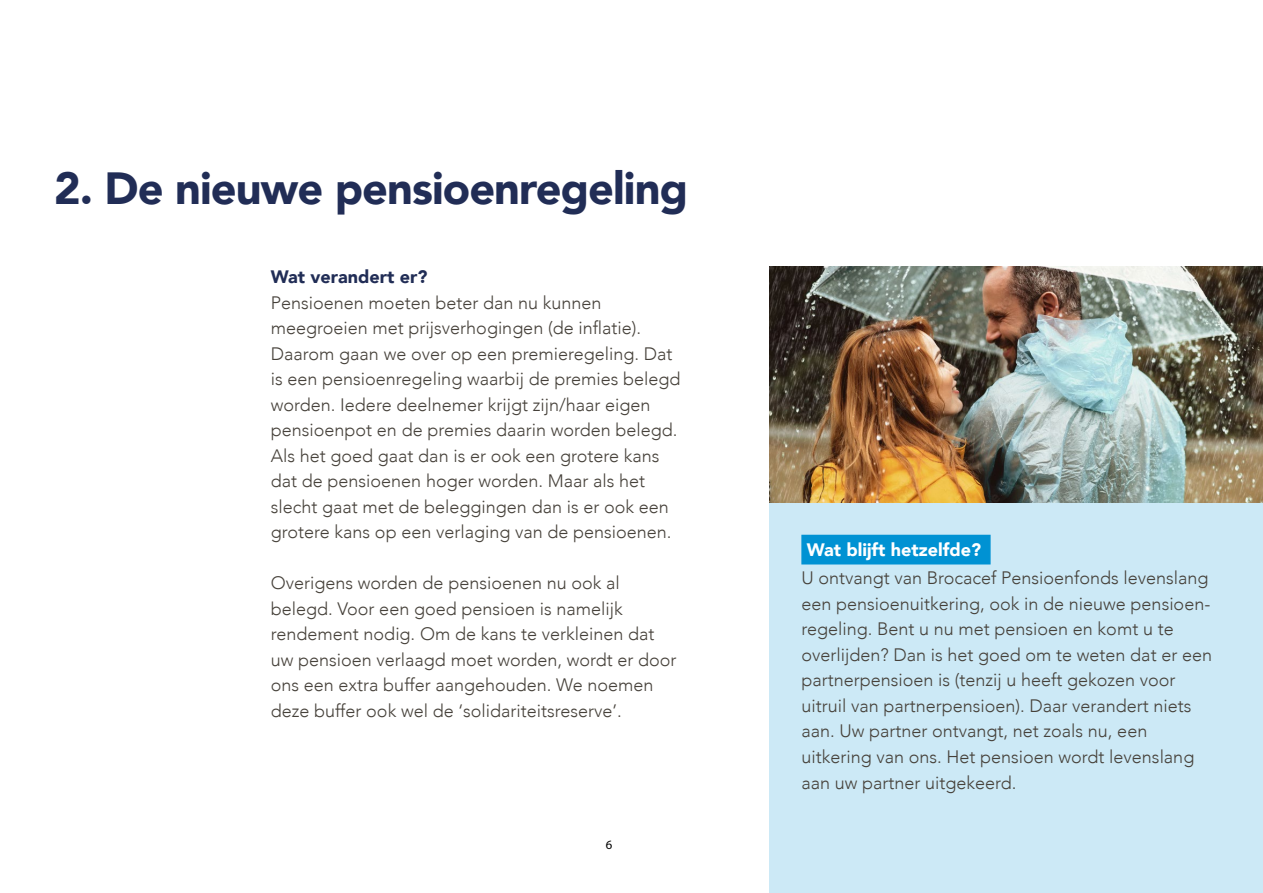
<style>
.page{position:relative;width:1263px;height:893px;background:#fff}
.page>*{position:absolute;margin:0;border:0;box-sizing:border-box;transform-origin:0 0}
.t1{font:900 45px "Avenir";letter-spacing:-.02em;color:#212d56}
.t2{font:300 18px/25.5px "Avenir";color:#46413a}
.t3{font:900 18px "Avenir";color:#fff}
.t4{font:900 18px "Avenir";color:#212d56}
.t5{font:12.75px "Myriad Pro";color:#000}
</style>
<div class="page">
<div style="left:770px;top:266px;width:493px;height:627px;background:#cce9f6"></div>
<div style="left:801px;top:535px;width:189px;height:29px;background:#0092d3"></div>
<img style="left:770px;top:266px;width:493px;height:237px">
<h1 class="t1" style="left:54px;top:150px;width:635px">2. De nieuwe pensioenregeling</h1>
<p class="t4" style="left:271px;top:261px;width:158px">Wat verandert er?</p>
<p class="t2" style="left:271px;top:290px;width:411px">Pensioenen moeten beter dan nu kunnen meegroeien met prijsverhogingen (de inflatie).<br>Daarom gaan we over op een premieregeling. Dat is een pensioenregeling waarbij de premies belegd worden. Iedere deelnemer krijgt zijn/haar eigen pensioenpot en de premies daarin worden belegd.<br>Als het goed gaat dan is er ook een grotere kans dat de pensioenen hoger worden. Maar als het slecht gaat met de beleggingen dan is er ook een grotere kans op een verlaging van de pensioenen.</p>
<p class="t2" style="left:271px;top:570px;width:407px">Overigens worden de pensioenen nu ook al belegd. Voor een goed pensioen is namelijk rendement nodig. Om de kans te verkleinen dat uw pensioen verlaagd moet worden, wordt er door ons een extra buffer aangehouden. We noemen deze buffer ook wel de ‘solidariteitsreserve’.</p>
<p class="t5" style="left:606px;top:836px;width:8px">6</p>
<p class="t3" style="left:807px;top:534px;width:176px">Wat blijft hetzelfde?</p>
<p class="t2" style="left:801px;top:565px;width:412px">U ontvangt van Brocacef Pensioenfonds levenslang een pensioenuitkering, ook in de nieuwe pensioen&shy;regeling. Bent u nu met pensioen en komt u te overlijden? Dan is het goed om te weten dat er een partnerpensioen is (tenzij u heeft gekozen voor uitruil van partnerpensioen). Daar verandert niets aan. Uw partner ontvangt, net zoals nu, een uitkering van ons. Het pensioen wordt levenslang aan uw partner uitgekeerd.</p>
</div>
